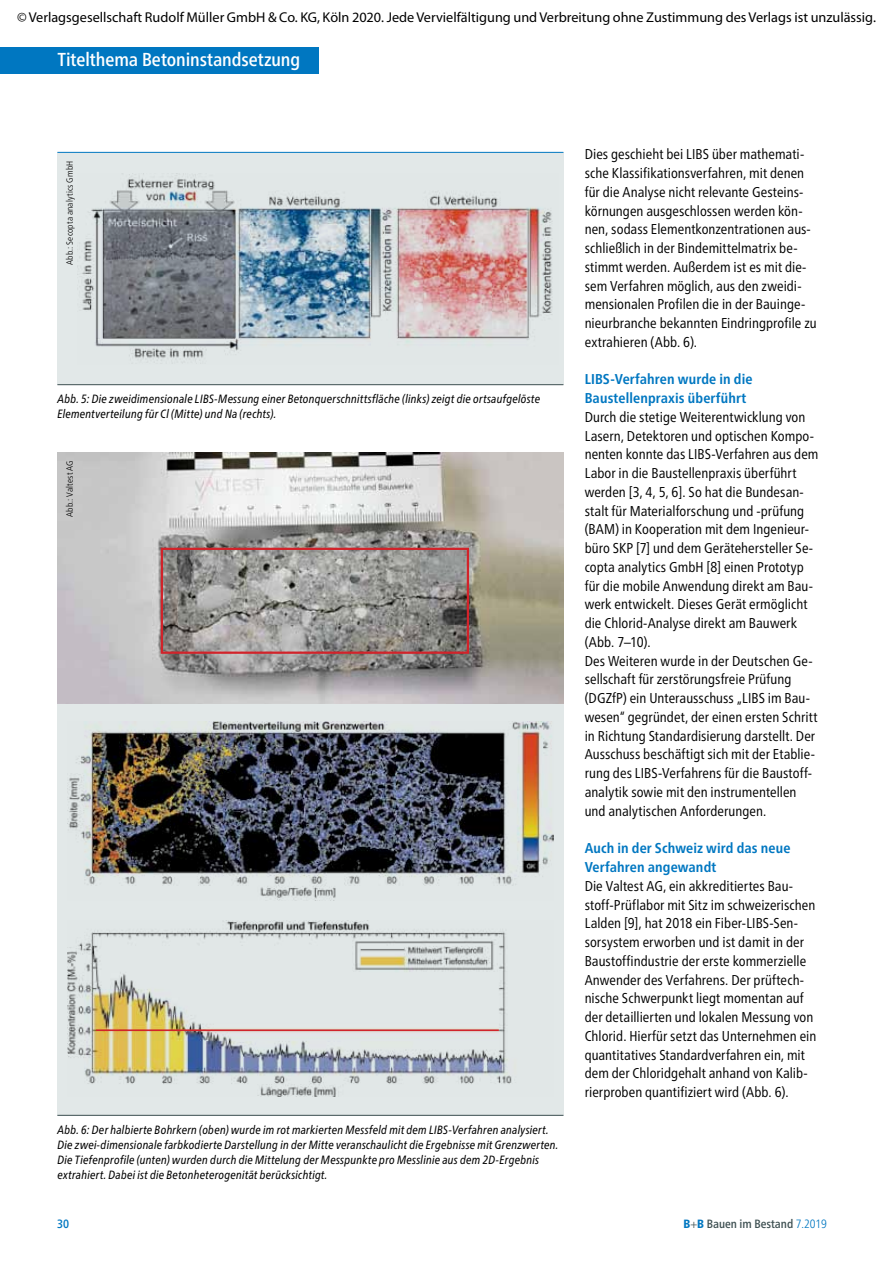
<style>
.page{position:relative;width:893px;height:1263px;background:#fff}
.page>*{position:absolute;margin:0;border:0;box-sizing:border-box;transform-origin:0 0}
.t1{font:500 condensed 18.75px "Frutiger Neue LT Pro";color:#fff}
.t2{font:condensed 14.25px/18.8px "Frutiger Neue LT Pro";letter-spacing:.005em;color:#000}
.t3{font:14.25px "Myriad Pro";color:#000}
.t4{font:700 condensed 14.25px/18.8px "Frutiger Neue LT Pro";letter-spacing:.01em;color:#0077c1}
.t5{font:italic condensed 12px/15px "Frutiger Neue LT Pro";letter-spacing:.015em;color:#000}
.t6{font:500 condensed 12px "Frutiger Neue LT Pro";color:#3e5052}
.t7{font:500 condensed 12px "Frutiger Neue LT Pro";color:#0077c1}
.t8{font:300 condensed 9px "Frutiger Neue LT Pro";letter-spacing:.02em;color:#000}
.s1{font-weight:800;color:#0077c1}
.s2{font-weight:300}
.s3{font-weight:300;color:#0077c1}
</style>
<div class="page">
<div style="left:0;top:47px;width:319px;height:26px;background:#0077c1"></div>
<img style="left:57px;top:153px;width:506px;height:231px">
<hr style="left:57px;top:152px;width:506px;height:1px;background:#0077c1">
<hr style="left:57px;top:384px;width:506px;height:1px;background:#3e5052">
<div style="left:57px;top:684px;width:506px;height:432px;background:#e2e8e8"></div>
<img style="left:67px;top:920px;width:445px;height:177px">
<img style="left:57px;top:452px;width:506px;height:251px">
<img style="left:68px;top:722px;width:485px;height:178px">
<hr style="left:57px;top:1115px;width:506px;height:1px;background:#3e5052">
<div style="left:161px;top:548px;width:308px;height:106px;border:2px solid #d2232a"></div>
<hr style="left:96px;top:1029px;width:403px;height:2px;background:#d2232a">
<p class="t3" style="left:17px;top:9px;width:860px">© Verlagsgesellschaft Rudolf Müller GmbH &amp; Co. KG, Köln 2020. Jede Vervielfältigung und Verbreitung ohne Zustimmung des Verlags ist unzulässig.</p>
<h1 class="t1" style="left:57px;top:48px;width:244px">Titelthema Betoninstandsetzung</h1>
<p class="t8" style="left:64px;top:265px;width:106px;rotate:-90deg">Abb.: Secopta analytics GmbH</p>
<p class="t5" style="left:57px;top:391px;width:484px">Abb. 5: Die zweidimensionale LIBS-Messung einer Betonquerschnittsfläche (links) zeigt die ortsaufgelöste<br>Elementverteilung für Cl (Mitte) und Na (rechts).</p>
<p class="t8" style="left:64px;top:517px;width:58px;rotate:-90deg">Abb.: Valtest AG</p>
<p class="t5" style="left:57px;top:1123px;width:503px">Abb. 6: Der halbierte Bohrkern (oben) wurde im rot markierten Messfeld mit dem LIBS-Verfahren analysiert.<br>Die zwei-dimensionale farbkodierte Darstellung in der Mitte veranschaulicht die Ergebnisse mit Grenzwerten.<br>Die Tiefenprofile (unten) wurden durch die Mittelung der Messpunkte pro Messlinie aus dem 2D-Ergebnis extrahiert. Dabei ist die Betonheterogenität berücksichtigt.</p>
<p class="t2" style="left:585px;top:145px;width:234px">Dies geschieht bei LIBS über mathemati&shy;sche Klassifikationsverfahren, mit denen für die Analyse nicht relevante Gesteins&shy;körnungen ausgeschlossen werden kön&shy;nen, sodass Elementkonzentrationen aus&shy;schließlich in der Bindemittelmatrix be&shy;stimmt werden. Außerdem ist es mit die&shy;sem Verfahren möglich, aus den zweidi&shy;mensionalen Profilen die in der Bauinge&shy;nieurbranche bekannten Eindringprofile zu extrahieren (Abb. 6).</p>
<p class="t4" style="left:585px;top:370px;width:169px">LIBS-Verfahren wurde in die<br>Baustellenpraxis überführt</p>
<p class="t2" style="left:585px;top:407px;width:235px">Durch die stetige Weiterentwicklung von Lasern, Detektoren und optischen Kompo&shy;nenten konnte das LIBS-Verfahren aus dem Labor in die Baustellenpraxis überführt werden [3, 4, 5, 6]. So hat die Bundesan&shy;stalt für Materialforschung und -prüfung (BAM) in Kooperation mit dem Ingenieur&shy;büro SKP [7] und dem Gerätehersteller Se&shy;copta analytics GmbH [8] einen Prototyp für die mobile Anwendung direkt am Bau&shy;werk entwickelt. Dieses Gerät ermöglicht die Chlorid-Analyse direkt am Bauwerk (Abb. 7–10).<br>Des Weiteren wurde in der Deutschen Ge&shy;sellschaft für zerstörungsfreie Prüfung (DGZfP) ein Unterausschuss „LIBS im Bau&shy;wesen“ gegründet, der einen ersten Schritt in Richtung Standardisierung darstellt. Der Ausschuss beschäftigt sich mit der Etablie&shy;rung des LIBS-Verfahrens für die Baustoff&shy;analytik sowie mit den instrumentellen und analytischen Anforderungen.</p>
<p class="t4" style="left:585px;top:839px;width:207px">Auch in der Schweiz wird das neue<br>Verfahren angewandt</p>
<p class="t2" style="left:585px;top:876px;width:233px">Die Valtest AG, ein akkreditiertes Bau&shy;stoff-Prüflabor mit Sitz im schweizerischen Lalden [9], hat 2018 ein Fiber-LIBS-Sen&shy;sorsystem erworben und ist damit in der Baustoffindustrie der erste kommerzielle Anwender des Verfahrens. Der prüftech&shy;nische Schwerpunkt liegt momentan auf der detaillierten und lokalen Messung von Chlorid. Hierfür setzt das Unternehmen ein quantitatives Standardverfahren ein, mit dem der Chloridgehalt anhand von Kalib&shy;rierproben quantifiziert wird (Abb. 6).</p>
<p class="t7" style="left:57px;top:1217px;width:14px">30</p>
<p class="t6" style="left:683px;top:1217px;width:145px"><span class="s1">B</span><span class="s2">+</span><span class="s1">B</span> Bauen im Bestand <span class="s3">7.2019</span></p>
</div>
